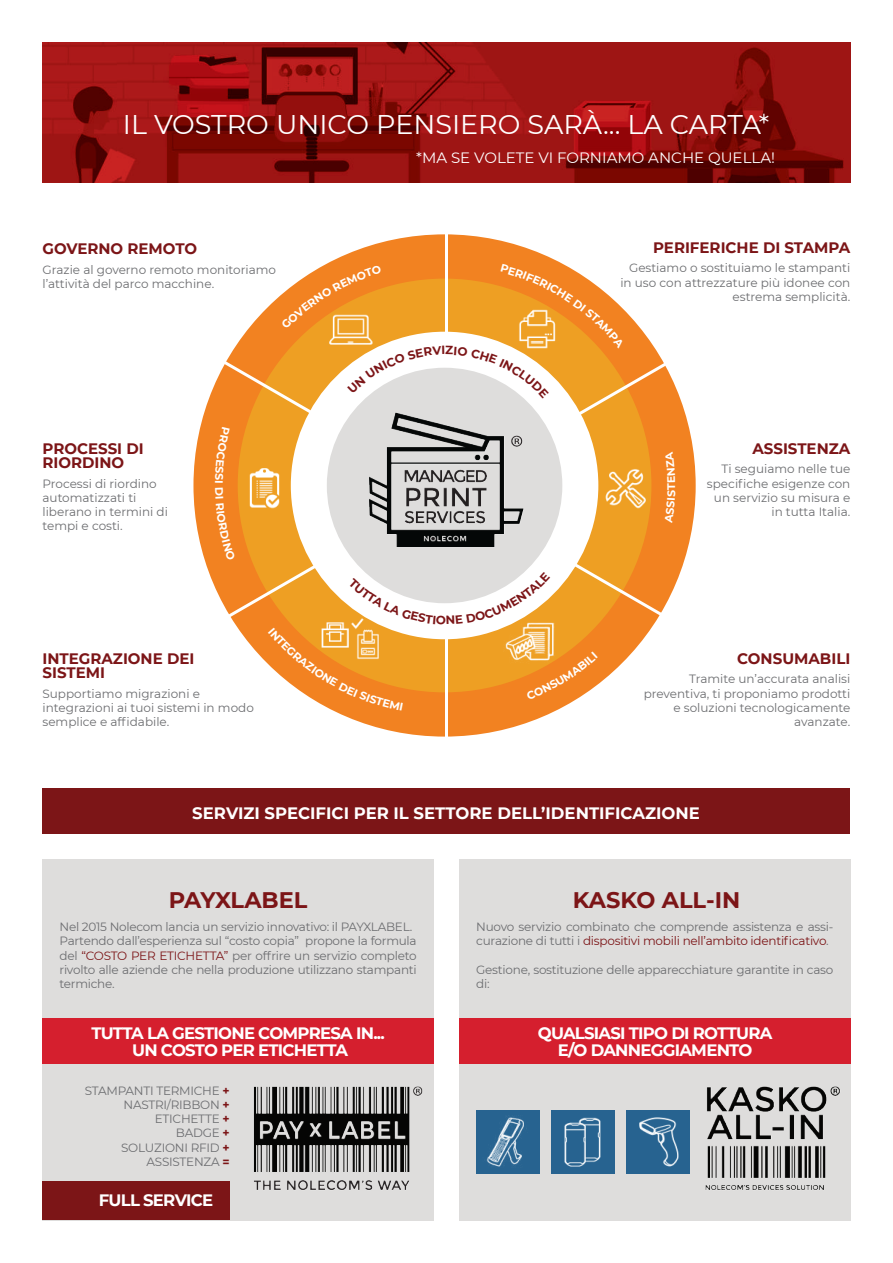
<style>
.page{position:relative;width:893px;height:1263px;background:#fff}
.page>*{position:absolute;margin:0;border:0;box-sizing:border-box;transform-origin:0 0}
.t1{font:27px "Montserrat";color:#fff}
.t2{font:700 22.5px "Montserrat";color:#7c1517}
.t3{font:700 16.5px/16.5px "Montserrat";letter-spacing:-.045em;color:#fff;text-align:center}
.t4{font:700 16.5px "Montserrat";color:#fff}
.t5{font:700 15.15px/14.2px "Montserrat";color:#7c1517}
.t6{font:15px "Montserrat";color:#fff}
.t7{font:12px/14.2px "Montserrat";letter-spacing:-.02em;color:#6c6d70}
.t8{font:12px/14.2px "Montserrat";color:#6c6d70}
.t9{font:700 10.95px "Montserrat";color:#fff}
.s1{color:#7c1517}
.s2{font-weight:700;color:#7c1517}
</style>
<div class="page">
<img style="left:43px;top:43px;width:807px;height:139px">
<div style="left:43px;top:788px;width:807px;height:45px;background:#7c1517"></div>
<div style="left:43px;top:859px;width:391px;height:361px;background:#dedddc"></div>
<div style="left:459px;top:859px;width:391px;height:361px;background:#dedddc"></div>
<div style="left:43px;top:1018px;width:391px;height:45px;background:#d51f2e"></div>
<div style="left:43px;top:1181px;width:187px;height:38px;background:#7c1517"></div>
<div style="left:459px;top:1018px;width:391px;height:45px;background:#d51f2e"></div>
<img style="left:254px;top:1086px;width:169px;height:104px">
<img style="left:705px;top:1074px;width:146px;height:129px">
<img style="left:476px;top:1110px;width:64px;height:63px">
<img style="left:551px;top:1110px;width:64px;height:63px">
<img style="left:626px;top:1110px;width:64px;height:63px">
<div style="left:193px;top:234px;width:503px;height:502px;background:#f28221;border-radius:50%"></div>
<hr style="left:445px;top:230px;width:3px;height:521px;background:#fff">
<svg style="left:216px;top:356px;width:461px;height:269px"></svg>
<div style="left:327px;top:368px;width:235px;height:235px;background:#dedddc;border-radius:50%"></div>
<img style="left:369px;top:412px;width:155px;height:135px">
<img style="left:591px;top:461px;width:68px;height:53px">
<img style="left:235px;top:461px;width:64px;height:53px">
<svg style="left:665px;top:490px;width:10px;height:33px"></svg>
<svg style="left:665px;top:452px;width:10px;height:31px"></svg>
<svg style="left:216px;top:427px;width:19px;height:133px"></svg>
<svg style="left:281px;top:264px;width:344px;height:135px"></svg>
<svg style="left:268px;top:571px;width:330px;height:140px"></svg>
<h1 class="t1" style="left:123px;top:106px;width:648px">IL VOSTRO UNICO PENSIERO SARÀ... LA CARTA*</h1>
<p class="t6" style="left:416px;top:148px;width:360px">*MA SE VOLETE VI FORNIAMO ANCHE QUELLA!</p>
<p class="t5" style="left:43px;top:241px;width:156px">GOVERNO REMOTO</p>
<p class="t8" style="left:43px;top:262px;width:235px">Grazie al governo remoto monitoriamo l’attività del parco macchine.</p>
<p class="t5" style="left:43px;top:441px;width:103px">PROCESSI DI<br>RIORDINO</p>
<p class="t8" style="left:43px;top:476px;width:127px">Processi di riordino automatizzati ti liberano in termini di tempi e costi.</p>
<p class="t5" style="left:43px;top:651px;width:153px">INTEGRAZIONE DEI<br>SISTEMI</p>
<p class="t8" style="left:43px;top:686px;width:213px">Supportiamo migrazioni e integrazioni ai tuoi sistemi in modo semplice e affidabile.</p>
<p class="t5" style="left:653px;top:240px;width:199px">PERIFERICHE DI STAMPA</p>
<p class="t8" style="left:620px;top:261px;width:231px;text-align:right">Gestiamo o sostituiamo le stampanti in uso con attrezzature più idonee con estrema semplicità.</p>
<p class="t9" style="left:663px;top:490px;width:8px;rotate:-90deg">T</p>
<p class="t5" style="left:752px;top:441px;width:99px">ASSISTENZA</p>
<p class="t8" style="left:707px;top:462px;width:145px;text-align:right">Ti seguiamo nelle tue specifiche esigenze con un servizio su misura e in tutta Italia.</p>
<p class="t5" style="left:737px;top:651px;width:115px">CONSUMABILI</p>
<p class="t8" style="left:644px;top:672px;width:208px;text-align:right">Tramite un’accurata analisi preventiva, ti proponiamo prodotti e soluzioni tecnologicamente avanzate.</p>
<h3 class="t4" style="left:192px;top:801px;width:509px">SERVIZI SPECIFICI PER IL SETTORE DELL’IDENTIFICAZIONE</h3>
<h2 class="t2" style="left:169px;top:883px;width:140px">PAYXLABEL</h2>
<p class="t7" style="left:60px;top:919px;width:359px">Nel 2015 Nolecom lancia un servizio innovativo: il PAYXLABEL.<br>Partendo dall’esperienza sul “costo copia” propone la formula del <span class="s1">“COSTO PER ETICHETTA”</span> per offrire un servizio completo rivolto alle aziende che nella produzione utilizzano stampanti termiche.</p>
<h3 class="t3" style="left:91px;top:1024px;width:295px">TUTTA LA GESTIONE COMPRESA IN...<br>UN COSTO PER ETICHETTA</h3>
<p class="t7" style="left:85px;top:1083px;width:146px;text-align:right">STAMPANTI TERMICHE <span class="s2">+<br></span>NASTRI/RIBBON <span class="s2">+<br></span>ETICHETTE <span class="s2">+<br></span>BADGE <span class="s2">+<br></span>SOLUZIONI RFID <span class="s2">+<br></span>ASSISTENZA <span class="s2">=</span></p>
<h3 class="t3" style="left:99px;top:1191px;width:116px">FULL SERVICE</h3>
<h2 class="t2" style="left:573px;top:883px;width:169px">KASKO ALL-IN</h2>
<p class="t7" style="left:476px;top:919px;width:359px">Nuovo servizio combinato che comprende assistenza e assi&shy;curazione di tutti i <span class="s1">dispositivi mobili nell’ambito identificativo</span>.</p>
<p class="t7" style="left:476px;top:962px;width:359px">Gestione, sostituzione delle apparecchiature garantite in caso di:</p>
<h3 class="t3" style="left:538px;top:1024px;width:236px">QUALSIASI TIPO DI ROTTURA<br>E/O DANNEGGIAMENTO</h3>
</div>
